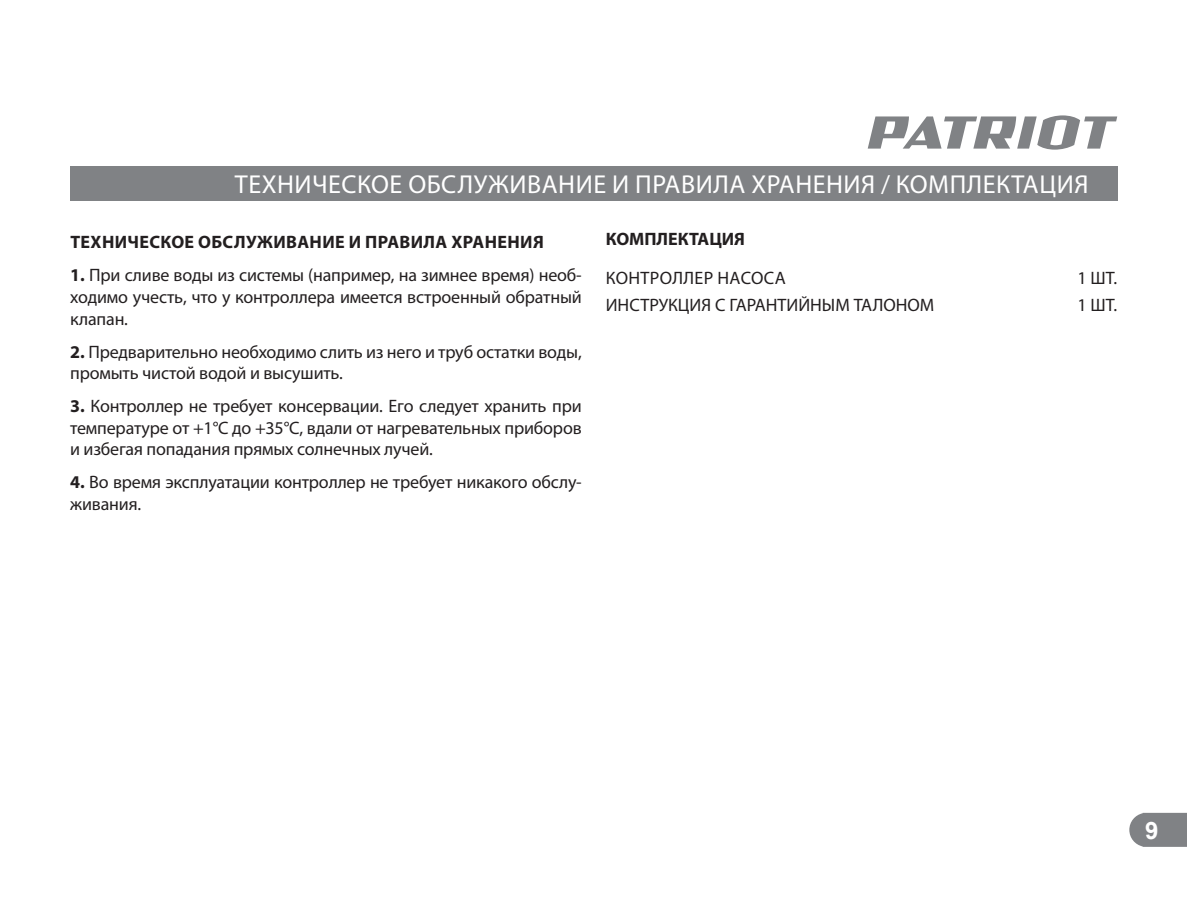
<style>
.page{position:relative;width:1187px;height:923px;background:#fff}
.page>*{position:absolute;margin:0;border:0;box-sizing:border-box;transform-origin:0 0}
.t1{font:26px "Myriad Pro";letter-spacing:.02em;color:#fff}
.t2{font:700 24px "Arial";color:#fff}
.t3{font:18px/21.6px "Myriad Pro";letter-spacing:-.01em;color:#231f20;text-align:justify}
.t4{font:700 18px "Myriad Pro";letter-spacing:.02em;color:#231f20}
.t5{font:18px "Myriad Pro";letter-spacing:.02em;color:#231f20}
.t6{font:700 18px "Myriad Pro";color:#231f20}
.s1{font-weight:700}
</style>
<div class="page">
<svg style="left:1129px;top:813px;width:57px;height:34px;background:#898b8d"></svg>
<svg style="left:867px;top:115px;width:250px;height:35px"></svg>
<div style="left:70px;top:166px;width:1047px;height:34px;background:#808285"></div>
<hr style="left:0;top:0;width:1px;height:30px;background:#000">
<hr style="left:1186px;top:0;width:1px;height:30px;background:#000">
<h1 class="t1" style="left:235px;top:172px;width:855px">ТЕХНИЧЕСКОЕ ОБСЛУЖИВАНИЕ И ПРАВИЛА ХРАНЕНИЯ / КОМПЛЕКТАЦИЯ</h1>
<p class="t4" style="left:70px;top:236px;width:475px">ТЕХНИЧЕСКОЕ ОБСЛУЖИВАНИЕ И ПРАВИЛА ХРАНЕНИЯ</p>
<p class="t3" style="left:70px;top:265px;width:513px"><span class="s1">1.</span> При сливе воды из системы (например, на зимнее время) необ&shy;ходимо учесть, что у контроллера имеется встроенный обратный клапан.</p>
<p class="t3" style="left:70px;top:341px;width:513px"><span class="s1">2.</span> Предварительно необходимо слить из него и труб остатки воды, промыть чистой водой и высушить.</p>
<p class="t3" style="left:70px;top:396px;width:513px"><span class="s1">3.</span> Контроллер не требует консервации. Его следует хранить при температуре от +1°С до +35°С, вдали от нагревательных приборов и избегая попадания прямых солнечных лучей.</p>
<p class="t3" style="left:70px;top:472px;width:513px"><span class="s1">4.</span> Во время эксплуатации контроллер не требует никакого обслу&shy;живания.</p>
<p class="t6" style="left:605px;top:233px;width:141px">КОМПЛЕКТАЦИЯ</p>
<p class="t5" style="left:606px;top:269px;width:181px">КОНТРОЛЛЕР НАСОСА</p>
<p class="t3" style="left:1077px;top:268px;width:41px">1 ШТ.</p>
<p class="t3" style="left:605px;top:295px;width:330px">ИНСТРУКЦИЯ С ГАРАНТИЙНЫМ ТАЛОНОМ</p>
<p class="t3" style="left:1077px;top:295px;width:41px">1 ШТ.</p>
<h2 class="t2" style="left:1145px;top:816px;width:15px">9</h2>
</div>
